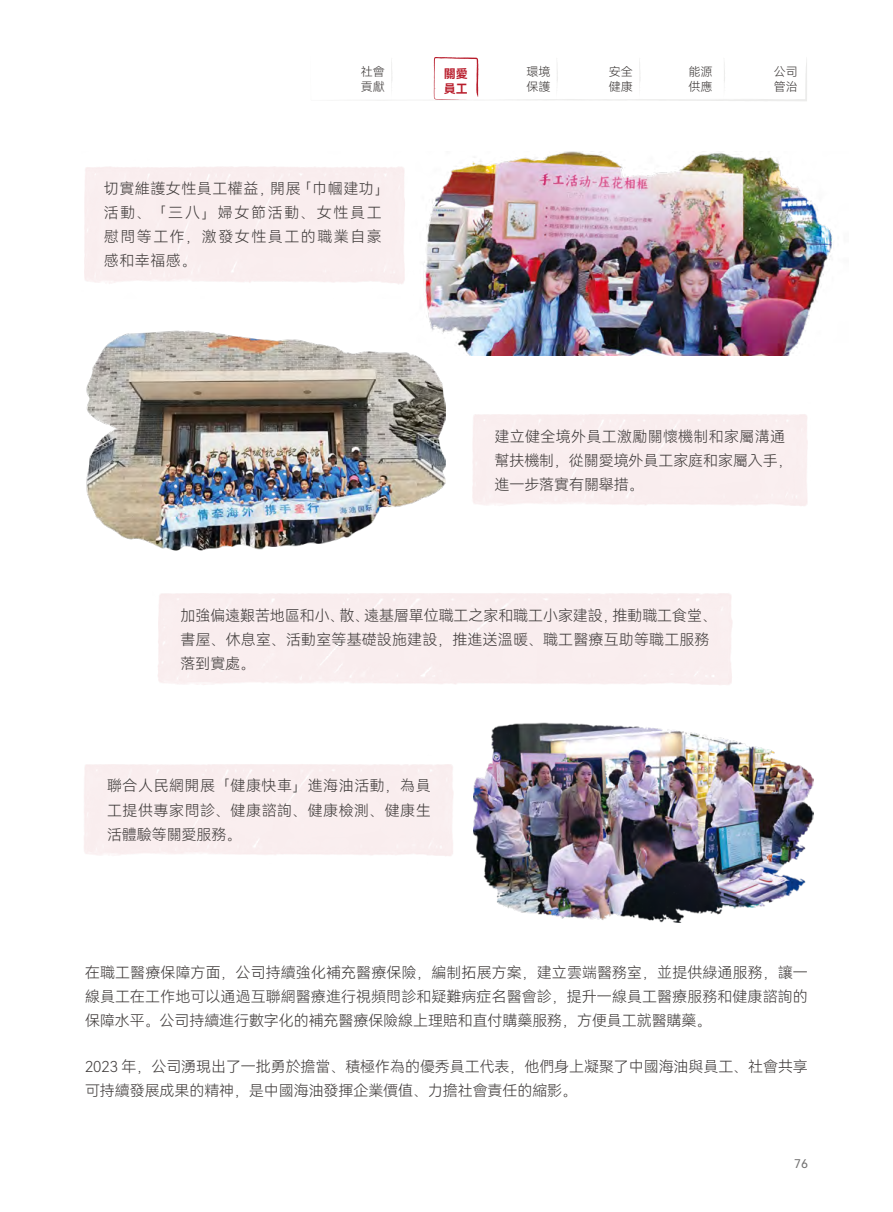
<style>
.page{position:relative;width:893px;height:1212px;background:#fff}
.page>*{position:absolute;margin:0;border:0;box-sizing:border-box;transform-origin:0 0}
.t1{font:15px/24px "Harmony OS Sans SC Light";letter-spacing:-.005em;color:#3e3a39}
.t2{font:15px/24px "Harmony OS Sans SC Light";letter-spacing:.1em;color:#3e3a39}
.t3{font:12px/14.4px "Harmony OS Sans SC Light";color:#3e3a39}
.t4{font:12px/14.4px "Harmony OS Sans SC Bold";color:#b81c2b}
.t5{font:12px "Harmony OS Sans SC";color:#727171}
</style>
<div class="page">
<svg style="left:373px;top:57px;width:434px;height:44px"></svg>
<img style="left:86px;top:330px;width:359px;height:221px">
<img style="left:474px;top:722px;width:340px;height:200px">
<img style="left:393px;top:151px;width:439px;height:204px">
<p class="t3" style="left:361px;top:64px;width:25px">社會貢獻</p>
<p class="t3" style="left:527px;top:64px;width:25px">環境保護</p>
<p class="t3" style="left:609px;top:64px;width:25px">安全健康</p>
<p class="t3" style="left:688px;top:64px;width:25px">能源供應</p>
<p class="t4" style="left:444px;top:66px;width:25px">關愛員工</p>
<p class="t3" style="left:774px;top:64px;width:25px">公司管治</p>
<p class="t2" style="left:104px;top:176px;width:287px">切實維護女性員工權益，開展「巾幗建功」活動、「三八」婦女節活動、女性員工慰問等工作，激發女性員工的職業自豪感和幸福感。</p>
<p class="t1" style="left:494px;top:424px;width:300px">建立健全境外員工激勵關懷機制和家屬溝通幫扶機制，從關愛境外員工家庭和家屬入手，進一步落實有關舉措。</p>
<p class="t1" style="left:181px;top:603px;width:538px">加強偏遠艱苦地區和小、散、遠基層單位職工之家和職工小家建設，推動職工食堂、書屋、休息室、活動室等基礎設施建設，推進送溫暖、職工醫療互助等職工服務落到實處。</p>
<p class="t1" style="left:107px;top:773px;width:325px;text-align:justify">聯合人民網開展「健康快車」進海油活動，為員工提供專家問診、健康諮詢、健康檢測、健康生活體驗等關愛服務。</p>
<p class="t1" style="left:85px;top:960px;width:724px;text-align:justify">在職工醫療保障方面，公司持續強化補充醫療保險，編制拓展方案，建立雲端醫務室，並提供綠通服務，讓一線員工在工作地可以通過互聯網醫療進行視頻問診和疑難病症名醫會診，提升一線員工醫療服務和健康諮詢的保障水平。公司持續進行數字化的補充醫療保險線上理賠和直付購藥服務，方便員工就醫購藥。</p>
<p class="t1" style="left:85px;top:1054px;width:724px">2023 年，公司湧現出了一批勇於擔當、積極作為的優秀員工代表，他們身上凝聚了中國海油與員工、社會共享可持續發展成果的精神，是中國海油發揮企業價值、力擔社會責任的縮影。</p>
<p class="t5" style="left:794px;top:1155px;width:15px">76</p>
</div>
